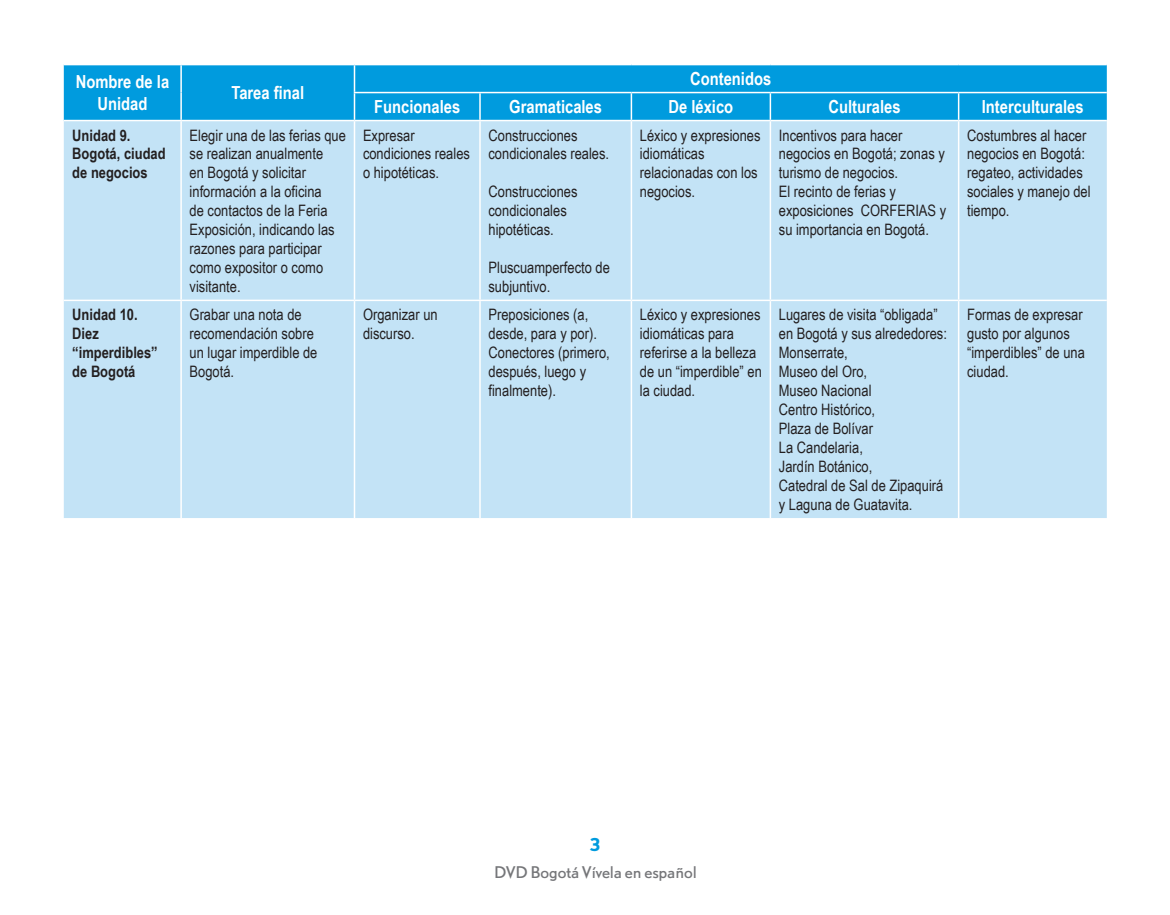
<style>
.page{position:relative;width:1170px;height:915px;background:#fff}
.page>*{position:absolute;margin:0;border:0;box-sizing:border-box;transform-origin:0 0}
.t1{font:700 18px/21.6px "Arial Narrow";color:#fff;text-align:center}
.t2{font:700 16.5px "DTL Nobel T";color:#009bde}
.t3{font:15.75px/18.9px "Arial Narrow";color:#231f20}
.t4{font:700 15.75px/18.9px "Arial Narrow";color:#231f20}
.t5{font:15px "DTL Nobel T";letter-spacing:-.01em;color:#757679}
</style>
<div class="page">
<div style="left:64px;top:65px;width:1042px;height:55px;background:#009bde"></div>
<div style="left:64px;top:121px;width:1042px;height:397px;background:#c3e3f6"></div>
<hr style="left:180px;top:65px;width:2px;height:27px;background:#fff">
<hr style="left:180px;top:92px;width:2px;height:28px;background:#fff">
<hr style="left:354px;top:92px;width:126px;height:1px;background:#fff">
<svg style="left:354px;top:65px;width:1px;height:55px"></svg>
<hr style="left:480px;top:92px;width:151px;height:1px;background:#fff">
<svg style="left:479px;top:93px;width:1px;height:27px"></svg>
<hr style="left:631px;top:92px;width:139px;height:1px;background:#fff">
<hr style="left:630px;top:93px;width:2px;height:27px;background:#fff">
<hr style="left:770px;top:92px;width:188px;height:1px;background:#fff">
<hr style="left:769px;top:93px;width:2px;height:27px;background:#fff">
<hr style="left:958px;top:92px;width:148px;height:1px;background:#fff">
<hr style="left:957px;top:93px;width:2px;height:27px;background:#fff">
<hr style="left:180px;top:121px;width:2px;height:178px;background:#fff">
<hr style="left:354px;top:121px;width:1px;height:178px;background:#fff">
<hr style="left:479px;top:121px;width:1px;height:178px;background:#fff">
<hr style="left:630px;top:121px;width:2px;height:178px;background:#fff">
<hr style="left:769px;top:121px;width:2px;height:178px;background:#fff">
<hr style="left:957px;top:121px;width:2px;height:178px;background:#fff">
<hr style="left:64px;top:299px;width:117px;height:2px;background:#fff">
<hr style="left:181px;top:299px;width:173px;height:2px;background:#fff">
<hr style="left:180px;top:301px;width:2px;height:217px;background:#fff">
<hr style="left:354px;top:299px;width:126px;height:2px;background:#fff">
<hr style="left:354px;top:301px;width:1px;height:217px;background:#fff">
<hr style="left:480px;top:299px;width:151px;height:2px;background:#fff">
<hr style="left:479px;top:301px;width:1px;height:217px;background:#fff">
<hr style="left:631px;top:299px;width:139px;height:2px;background:#fff">
<hr style="left:630px;top:301px;width:2px;height:217px;background:#fff">
<hr style="left:770px;top:299px;width:188px;height:2px;background:#fff">
<hr style="left:769px;top:301px;width:2px;height:217px;background:#fff">
<hr style="left:958px;top:299px;width:148px;height:2px;background:#fff">
<hr style="left:957px;top:301px;width:2px;height:217px;background:#fff">
<p class="t1" style="left:76px;top:70px;width:95px">Nombre de la<br>Unidad</p>
<p class="t1" style="left:231px;top:81px;width:74px">Tarea final</p>
<p class="t1" style="left:690px;top:67px;width:83px">Contenidos</p>
<p class="t1" style="left:374px;top:95px;width:88px">Funcionales</p>
<p class="t1" style="left:509px;top:95px;width:94px">Gramaticales</p>
<p class="t1" style="left:668px;top:95px;width:66px">De léxico</p>
<p class="t1" style="left:828px;top:95px;width:74px">Culturales</p>
<p class="t1" style="left:981px;top:95px;width:103px">Interculturales</p>
<p class="t4" style="left:72px;top:125px;width:95px">Unidad 9.<br>Bogotá, ciudad de negocios</p>
<p class="t3" style="left:190px;top:125px;width:158px">Elegir una de las ferias que se realizan anualmente<br>en Bogotá y solicitar información a la oficina<br>de contactos de la Feria<br>Exposición, indicando las razones para participar como expositor o como visitante.</p>
<p class="t3" style="left:363px;top:125px;width:108px">Expresar condiciones reales o hipotéticas.</p>
<p class="t3" style="left:488px;top:125px;width:122px">Construcciones condicionales reales.</p>
<p class="t3" style="left:488px;top:182px;width:91px">Construcciones condicionales hipotéticas.</p>
<p class="t3" style="left:488px;top:257px;width:123px">Pluscuamperfecto de subjuntivo.</p>
<p class="t3" style="left:640px;top:125px;width:122px">Léxico y expresiones idiomáticas relacionadas con los negocios.</p>
<p class="t3" style="left:778px;top:125px;width:169px">Incentivos para hacer negocios en Bogotá; zonas y turismo de negocios.<br>El recinto de ferias y exposiciones CORFERIAS y su importancia en Bogotá.</p>
<p class="t3" style="left:967px;top:125px;width:125px">Costumbres al hacer negocios en Bogotá: regateo, actividades sociales y manejo del tiempo.</p>
<p class="t4" style="left:72px;top:304px;width:87px">Unidad 10.<br>Diez “imperdibles” de Bogotá</p>
<p class="t3" style="left:190px;top:304px;width:129px">Grabar una nota de recomendación sobre un lugar imperdible de<br>Bogotá.</p>
<p class="t3" style="left:363px;top:304px;width:76px">Organizar un discurso.</p>
<p class="t3" style="left:488px;top:304px;width:123px">Preposiciones (a, desde, para y por).<br>Conectores (primero, después, luego y finalmente).</p>
<p class="t3" style="left:640px;top:304px;width:123px">Léxico y expresiones idiomáticas para referirse a la belleza de un “imperdible” en la ciudad.</p>
<p class="t3" style="left:778px;top:304px;width:170px">Lugares de visita “obligada” en Bogotá y sus alrededores:<br>Monserrate,<br>Museo del Oro,<br>Museo Nacional<br>Centro Histórico,<br>Plaza de Bolívar<br>La Candelaria,<br>Jardín Botánico,<br>Catedral de Sal de Zipaquirá y Laguna de Guatavita.</p>
<p class="t3" style="left:967px;top:304px;width:119px">Formas de expresar gusto por algunos “imperdibles” de una ciudad.</p>
<p class="t2" style="left:589px;top:833px;width:13px">3</p>
<p class="t5" style="left:494px;top:862px;width:204px">DVD Bogotá Vívela en español</p>
</div>
